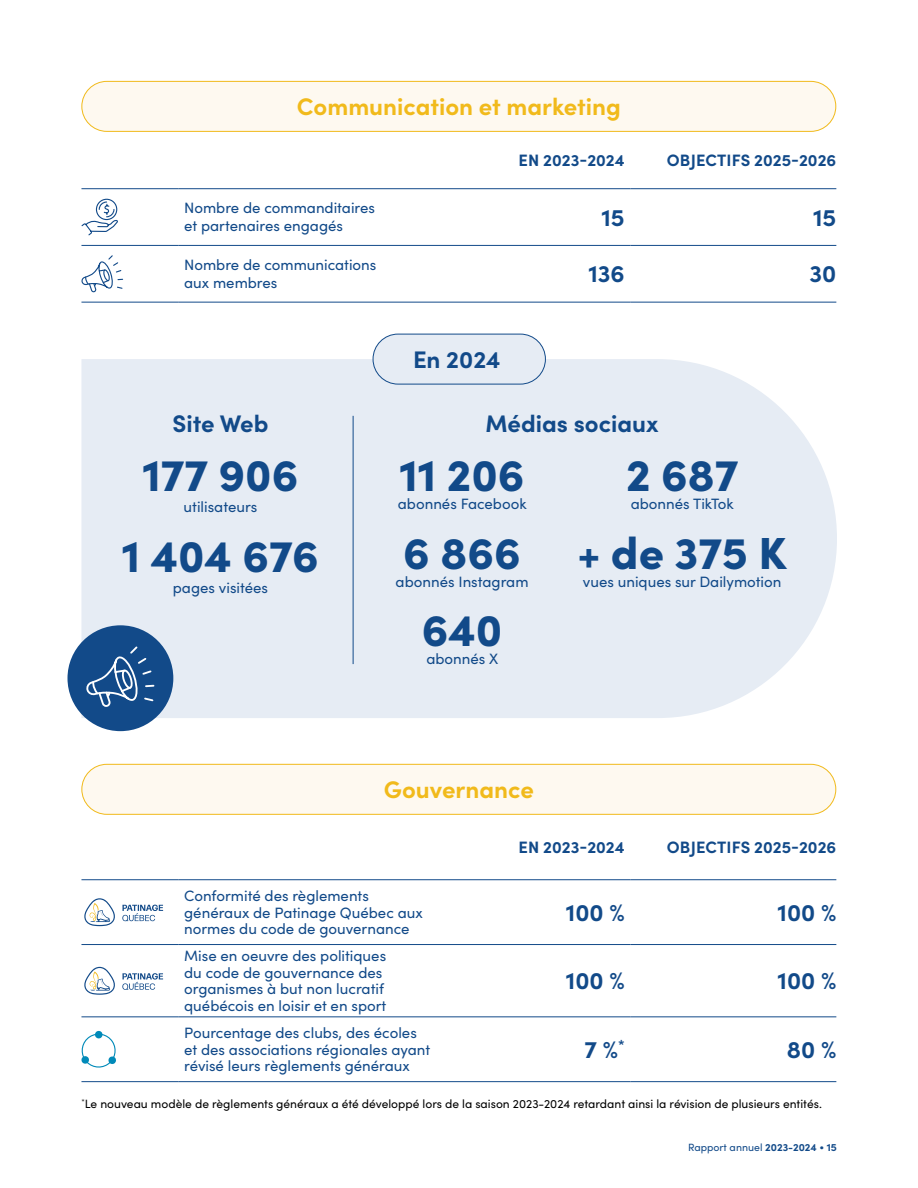
<style>
.page{position:relative;width:918px;height:1188px;background:#fff}
.page>*{position:absolute;margin:0;border:0;box-sizing:border-box;transform-origin:0 0}
.t1{font:900 45px "Sofia Pro";color:#124a89}
.t2{font:700 24px "Sofia Pro";color:#124a89}
.t3{font:700 24px "Sofia Pro";color:#f1ba1b}
.t4{font:700 16.5px "Sofia Pro";color:#124a89}
.t5{font:15px/16.5px "Sofia Pro";color:#124a89}
.t6{font:12px "Sofia Pro";color:#000}
.t7{font:10.5px "Sofia Pro";color:#124a89}
.s1{font-weight:700}
</style>
<div class="page">
<div style="left:82px;top:81px;width:754px;height:50px;background:#fef9f0;border-radius:25px"></div>
<div style="left:81px;top:81px;width:755px;height:51px;border:1px solid #f1ba1b;border-radius:25px"></div>
<hr style="left:81px;top:188px;width:97px;height:1px;background:#124a89">
<hr style="left:178px;top:188px;width:281px;height:1px;background:#124a89">
<hr style="left:459px;top:188px;width:172px;height:1px;background:#124a89">
<hr style="left:81px;top:245px;width:97px;height:1px;background:#124a89">
<hr style="left:178px;top:245px;width:281px;height:1px;background:#124a89">
<hr style="left:459px;top:245px;width:172px;height:1px;background:#124a89">
<hr style="left:81px;top:302px;width:97px;height:1px;background:#124a89">
<hr style="left:178px;top:302px;width:281px;height:1px;background:#124a89">
<hr style="left:459px;top:302px;width:172px;height:1px;background:#124a89">
<hr style="left:631px;top:188px;width:205px;height:1px;background:#124a89">
<hr style="left:631px;top:245px;width:205px;height:1px;background:#124a89">
<hr style="left:631px;top:302px;width:205px;height:1px;background:#124a89">
<svg style="left:81px;top:198px;width:37px;height:38px"></svg>
<svg style="left:81px;top:255px;width:43px;height:38px"></svg>
<div style="left:82px;top:764px;width:754px;height:50px;background:#fef9f0;border-radius:25px"></div>
<div style="left:81px;top:764px;width:755px;height:51px;border:1px solid #f1ba1b;border-radius:25px"></div>
<hr style="left:81px;top:879px;width:97px;height:1px;background:#124a89">
<hr style="left:459px;top:879px;width:172px;height:1px;background:#124a89">
<hr style="left:81px;top:944px;width:97px;height:1px;background:#124a89">
<hr style="left:459px;top:944px;width:172px;height:1px;background:#124a89">
<hr style="left:81px;top:1016px;width:97px;height:1px;background:#124a89">
<hr style="left:459px;top:1016px;width:172px;height:1px;background:#124a89">
<hr style="left:81px;top:1081px;width:97px;height:1px;background:#124a89">
<hr style="left:459px;top:1081px;width:172px;height:1px;background:#124a89">
<hr style="left:631px;top:879px;width:205px;height:1px;background:#124a89">
<hr style="left:631px;top:1081px;width:205px;height:1px;background:#124a89">
<hr style="left:631px;top:944px;width:205px;height:1px;background:#124a89">
<hr style="left:631px;top:1016px;width:205px;height:1px;background:#124a89">
<hr style="left:178px;top:879px;width:281px;height:1px;background:#124a89">
<hr style="left:178px;top:944px;width:281px;height:1px;background:#124a89">
<hr style="left:178px;top:1016px;width:281px;height:1px;background:#124a89">
<hr style="left:178px;top:1081px;width:281px;height:1px;background:#124a89">
<svg style="left:84px;top:898px;width:79px;height:28px"></svg>
<svg style="left:84px;top:967px;width:79px;height:28px"></svg>
<svg style="left:81px;top:1030px;width:35px;height:38px"></svg>
<div style="left:81px;top:359px;width:756px;height:359px;background:#e6ecf4"></div>
<div style="left:373px;top:334px;width:172px;height:50px;background:#e6ecf4;border-radius:25px"></div>
<div style="left:373px;top:334px;width:173px;height:50px;border:1px solid #124a89;border-radius:25px"></div>
<hr style="left:353px;top:416px;width:1px;height:248px;background:#124a89">
<div style="left:68px;top:625px;width:105px;height:106px;background:#124a89;border-radius:50%"></div>
<svg style="left:86px;top:646px;width:69px;height:61px"></svg>
<h2 class="t3" style="left:297px;top:88px;width:325px">Communication et marketing</h2>
<p class="t4" style="left:518px;top:148px;width:108px">EN 2023-2024</p>
<p class="t4" style="left:667px;top:148px;width:171px">OBJECTIFS 2025-2026</p>
<p class="t5" style="left:184px;top:198px;width:192px;line-height:18px">Nombre de commanditaires et partenaires engagés</p>
<h2 class="t2" style="left:602px;top:199px;width:25px">15</h2>
<h2 class="t2" style="left:813px;top:199px;width:25px">15</h2>
<p class="t5" style="left:184px;top:255px;width:194px;line-height:18px">Nombre de communications aux membres</p>
<h2 class="t2" style="left:588px;top:256px;width:38px">136</h2>
<h2 class="t2" style="left:810px;top:256px;width:28px">30</h2>
<h2 class="t2" style="left:173px;top:405px;width:97px">Site Web</h2>
<h1 class="t1" style="left:142px;top:440px;width:158px">177 906</h1>
<p class="t5" style="left:184px;top:498px;width:75px">utilisateurs</p>
<h1 class="t1" style="left:122px;top:521px;width:199px">1 404 676</h1>
<p class="t5" style="left:173px;top:578px;width:97px">pages visitées</p>
<h2 class="t2" style="left:413px;top:341px;width:89px">En 2024</h2>
<h2 class="t2" style="left:486px;top:405px;width:175px">Médias sociaux</h2>
<h1 class="t1" style="left:400px;top:440px;width:127px">11 206</h1>
<p class="t5" style="left:398px;top:495px;width:130px">abonnés Facebook</p>
<h1 class="t1" style="left:626px;top:440px;width:114px">2 687</h1>
<p class="t5" style="left:631px;top:495px;width:105px">abonnés TikTok</p>
<h1 class="t1" style="left:403px;top:518px;width:119px">6 866</h1>
<p class="t5" style="left:396px;top:572px;width:134px">abonnés Instagram</p>
<h1 class="t1" style="left:422px;top:595px;width:82px">640</h1>
<p class="t5" style="left:426px;top:650px;width:73px">abonnés X</p>
<h1 class="t1" style="left:577px;top:518px;width:211px">+ de 375 K</h1>
<p class="t5" style="left:583px;top:572px;width:200px">vues uniques sur Dailymotion</p>
<h2 class="t3" style="left:384px;top:771px;width:152px">Gouvernance</h2>
<p class="t4" style="left:518px;top:835px;width:108px">EN 2023-2024</p>
<p class="t4" style="left:667px;top:835px;width:171px">OBJECTIFS 2025-2026</p>
<p class="t5" style="left:184px;top:887px;width:240px">Conformité des règlements généraux de Patinage Québec aux normes du code de gouvernance</p>
<p class="t5" style="left:184px;top:947px;width:204px">Mise en oeuvre des politiques du code de gouvernance des organismes à but non lucratif québécois en loisir et en sport</p>
<p class="t5" style="left:184px;top:1024px;width:248px">Pourcentage des clubs, des écoles et des associations régionales ayant révisé leurs règlements généraux</p>
<h2 class="t2" style="left:566px;top:894px;width:60px">100 %</h2>
<h2 class="t2" style="left:778px;top:894px;width:60px">100 %</h2>
<h2 class="t2" style="left:566px;top:962px;width:60px">100 %</h2>
<h2 class="t2" style="left:778px;top:962px;width:60px">100 %</h2>
<h2 class="t2" style="left:585px;top:1031px;width:42px">7 %<sup>*</sup></h2>
<h2 class="t2" style="left:787px;top:1031px;width:51px">80 %</h2>
<p class="t6" style="left:81px;top:1095px;width:742px"><sup>*</sup>Le nouveau modèle de règlements généraux a été développé lors de la saison 2023-2024 retardant ainsi la révision de plusieurs entités.</p>
<p class="t7" style="left:688px;top:1140px;width:150px">Rapport annuel <span class="s1">2023-2024</span> • <span class="s1">15</span></p>
</div>
